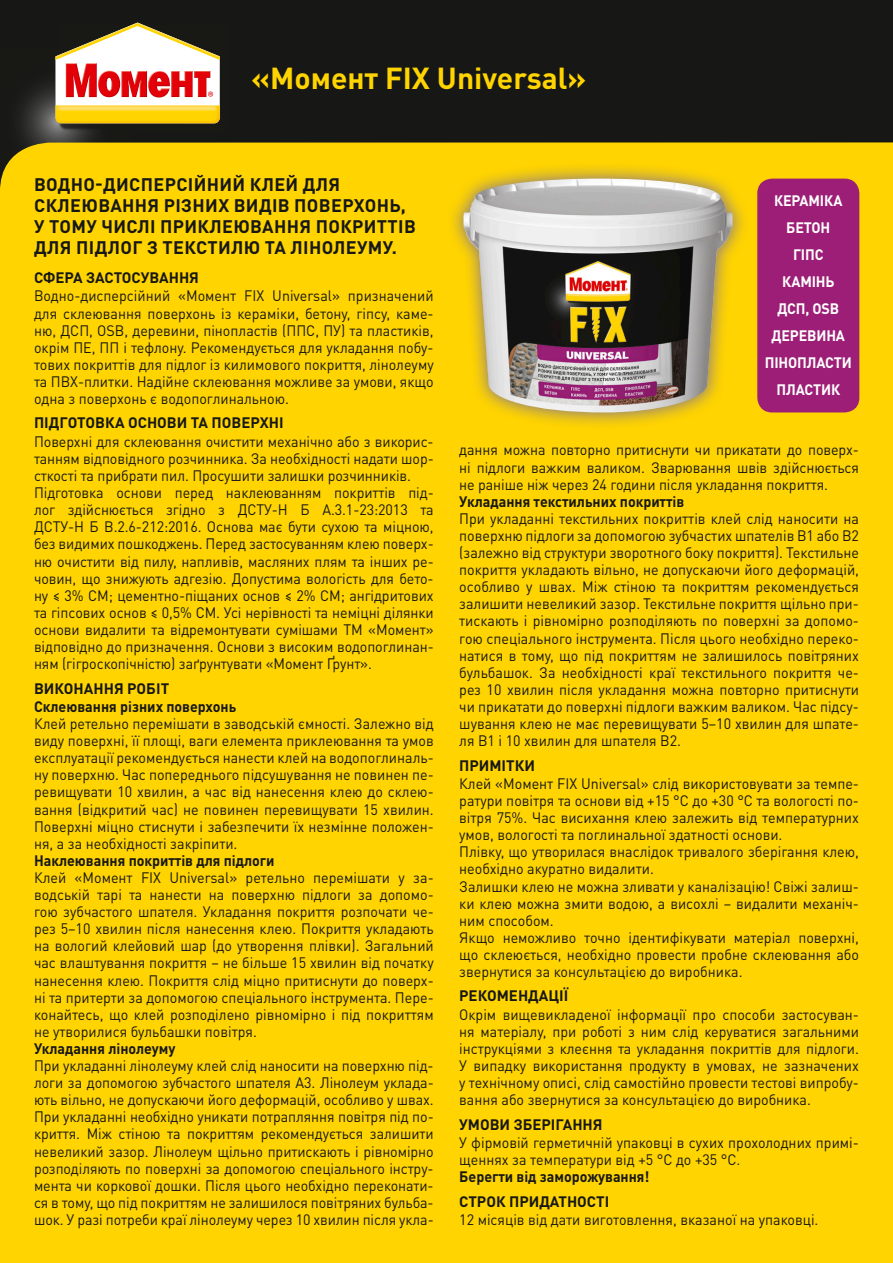
<style>
.page{position:relative;width:893px;height:1263px;background:#ffd400}
.page>*{position:absolute;margin:0;border:0;box-sizing:border-box;transform-origin:0 0}
.t1{font:700 30px "DIN Pro";color:#ffd400}
.t2{font:700 18px/21px "DIN Pro";letter-spacing:.02em;color:#171715}
.t3{font:15px/17.1px "DIN Pro";letter-spacing:-.005em;color:#171715;text-align:justify;scale:.95 1}
.t4{font:700 15px/18.5px "DIN Pro";color:#171715}
.t5{font:700 15px/24.5px "DIN Pro";color:#171715;scale:.95 1}
.t6{font:700 15px/27px "DIN Pro";letter-spacing:-.01em;color:#fff;text-align:center;scale:.95 1}
</style>
<div class="page">
<div style="left:0;top:0;width:893px;height:187px;background:#171715"></div>
<svg style="left:19px;top:82px;width:197px;height:60px"></svg>
<img style="left:55px;top:23px;width:165px;height:100px">
<div style="left:0;top:142px;width:893px;height:105px;background:#ffd400"></div>
<div style="left:757px;top:179px;width:102px;height:233px;background:#9c1e76;border-radius:15px"></div>
<svg style="left:447px;top:162px;width:302px;height:262px"></svg>
<img style="left:463px;top:179px;width:269px;height:233px">
<h1 class="t1" style="left:251px;top:54px;width:337px">«Момент FIX Universal»</h1>
<p class="t2" style="left:34px;top:172px;width:383px">ВОДНО-ДИСПЕРСІЙНИЙ КЛЕЙ ДЛЯ СКЛЕЮВАННЯ РІЗНИХ ВИДІВ ПОВЕРХОНЬ, У ТОМУ ЧИСЛІ ПРИКЛЕЮВАННЯ ПОКРИТТІВ ДЛЯ ПІДЛОГ З ТЕКСТИЛЮ ТА ЛІНОЛЕУМУ.</p>
<p class="t4" style="left:34px;top:267px;width:167px">СФЕРА ЗАСТОСУВАННЯ</p>
<p class="t3" style="left:34px;top:287px;width:422px">Водно-дисперсійний «Момент FIX Universal» призначений для склеювання поверхонь із кераміки, бетону, гіпсу, каме&shy;ню, ДСП, OSB, деревини, пінопластів (ППС, ПУ) та пластиків, окрім ПЕ, ПП і тефлону. Рекомендується для укладання побу&shy;тових покриттів для підлог із килимового покриття, лінолеуму та ПВХ-плитки. Надійне склеювання можливе за умови, якщо одна з поверхонь є водопоглинальною.</p>
<p class="t4" style="left:34px;top:412px;width:251px">ПІДГОТОВКА ОСНОВИ ТА ПОВЕРХНІ</p>
<p class="t3" style="left:34px;top:432px;width:422px;text-align:left">Поверхні для склеювання очистити механічно або з викорис&shy;танням відповідного розчинника. За необхідності надати шор&shy;сткості та прибрати пил. Просушити залишки розчинників.<br>Підготовка основи перед наклеюванням покриттів під&shy;лог здійснюється згідно з ДСТУ-Н Б А.3.1-23:2013 та ДСТУ-Н Б В.2.6-212:2016. Основа має бути сухою та міцною, без видимих пошкоджень. Перед застосуванням клею поверх&shy;ню очистити від пилу, напливів, масляних плям та інших ре&shy;човин, що знижують адгезію. Допустима вологість для бето&shy;ну ≤ 3% СМ; цементно-піщаних основ ≤ 2% СМ; ангідритових та гіпсових основ ≤ 0,5% СМ. Усі нерівності та неміцні ділянки основи видалити та відремонтувати сумішами ТМ «Момент» відповідно до призначення. Основи з високим водопоглинан&shy;ням (гігроскопічністю) заґрунтувати «Момент Ґрунт».</p>
<p class="t4" style="left:34px;top:677px;width:204px">ВИКОНАННЯ РОБІТ<br>Склеювання різних поверхонь</p>
<p class="t3" style="left:34px;top:714px;width:422px">Клей ретельно перемішати в заводській ємності. Залежно від виду поверхні, її площі, ваги елемента приклеювання та умов експлуатації рекомендується нанести клей на водопоглиналь&shy;ну поверхню. Час попереднього підсушування не повинен пе&shy;ревищувати 10 хвилин, а час від нанесення клею до склею&shy;вання (відкритий час) не повинен перевищувати 15 хвилин.<br>Поверхні міцно стиснути і забезпечити їх незмінне положен&shy;ня, а за необхідності закріпити.</p>
<p class="t5" style="left:34px;top:846px;width:255px">Наклеювання покриттів для підлоги</p>
<p class="t3" style="left:34px;top:868px;width:422px">Клей «Момент FIX Universal» ретельно перемішати у за&shy;водській тарі та нанести на поверхню підлоги за допомо&shy;гою зубчастого шпателя. Укладання покриття розпочати че&shy;рез 5–10 хвилин після нанесення клею. Покриття укладають на вологий клейовий шар (до утворення плівки). Загальний час влаштування покриття – не більше 15 хвилин від початку нанесення клею. Покриття слід міцно притиснути до поверх&shy;ні та притерти за допомогою спеціального інструмента. Пере&shy;конайтесь, що клей розподілено рiвномiрно i пiд покриттям не утворилися бульбашки повітря.</p>
<p class="t5" style="left:34px;top:1034px;width:150px">Укладання лінолеуму</p>
<p class="t3" style="left:34px;top:1056px;width:422px">При укладанні лінолеуму клей слід наносити на поверхню під&shy;логи за допомогою зубчастого шпателя А3. Лінолеум уклада&shy;ють вільно, не допускаючи його деформацій, особливо у швах.<br>При укладанні необхідно уникати потрапляння повітря під по&shy;криття. Між стіною та покриттям рекомендується залишити невеликий зазор. Лінолеум щільно притискають і рівномірно розподіляють по поверхні за допомогою спеціального інстру&shy;мента чи коркової дошки. Після цього необхідно переконати&shy;ся в тому, що під покриттям не залишилося повітряних бульба&shy;шок. У разі потреби краї лінолеуму через 10 хвилин після укла-</p>
<p class="t6" style="left:765px;top:186px;width:93px">КЕРАМІКА<br>БЕТОН<br>ГІПС<br>КАМІНЬ<br>ДСП, OSB<br>ДЕРЕВИНА<br>ПІНОПЛАСТИ<br>ПЛАСТИК</p>
<p class="t3" style="left:459px;top:441px;width:422px">дання можна повторно притиснути чи прикатати до поверх&shy;ні підлоги важким валиком. Зварювання швів здійснюється не раніше ніж через 24 години після укладання покриття.</p>
<p class="t5" style="left:459px;top:487px;width:238px">Укладання текстильних покриттів</p>
<p class="t3" style="left:459px;top:509px;width:422px">При укладанні текстильних покриттів клей слід наносити на поверхню підлоги за допомогою зубчастих шпателів В1 або В2 (залежно від структури зворотного боку покриття). Текстильне покриття укладають вільно, не допускаючи його деформацій, особливо у швах. Між стіною та покриттям рекомендується залишити невеликий зазор. Текстильне покриття щільно при&shy;тискають і рівномірно розподіляють по поверхні за допомо&shy;гою спеціального інструмента. Після цього необхідно переко&shy;натися в тому, що під покриттям не залишилось повітряних бульбашок. За необхідності краї текстильного покриття че&shy;рез 10 хвилин після укладання можна повторно притиснути чи прикатати до поверхні підлоги важким валиком. Час підсу&shy;шування клею не має перевищувати 5–10 хвилин для шпате&shy;ля В1 і 10 хвилин для шпателя В2.</p>
<p class="t4" style="left:459px;top:754px;width:77px">ПРИМІТКИ</p>
<p class="t3" style="left:459px;top:774px;width:422px;text-align:left">Клей «Момент FIX Universal» слід використовувати за темпе&shy;ратури повітря та основи від +15 °С до +30 °С та вологості по&shy;вітря 75%. Час висихання клею залежить від температурних умов, вологості та поглинальної здатності основи.<br>Плівку, що утворилася внаслідок тривалого зберігання клею, необхідно акуратно видалити.<br>Залишки клею не можна зливати у каналізацію! Свіжі залиш&shy;ки клею можна змити водою, а висохлі – видалити механіч&shy;ним способом.<br>Якщо неможливо точно ідентифікувати матеріал поверхні, що склеюється, необхідно провести пробне склеювання або звернутися за консультацією до виробника.</p>
<p class="t4" style="left:459px;top:985px;width:111px">РЕКОМЕНДАЦІЇ</p>
<p class="t3" style="left:459px;top:1005px;width:422px">Окрім вищевикладеної інформації про способи застосуван&shy;ня матеріалу, при роботі з ним слід керуватися загальними інструкціями з клеєння та укладання покриттів для підлоги.<br>У випадку використання продукту в умовах, не зазначених у технічному описі, слід самостійно провести тестові випробу&shy;вання або звернутися за консультацією до виробника.</p>
<p class="t4" style="left:459px;top:1113px;width:145px">УМОВИ ЗБЕРІГАННЯ</p>
<p class="t3" style="left:459px;top:1133px;width:422px">У фірмовій герметичній упаковці в сухих прохолодних примі&shy;щеннях за температури від +5 °С до +35 °С.</p>
<p class="t5" style="left:459px;top:1163px;width:202px">Берегти від заморожування!<br>СТРОК ПРИДАТНОСТІ</p>
<p class="t3" style="left:459px;top:1210px;width:380px">12 місяців від дати виготовлення, вказаної на упаковці.</p>
</div>
